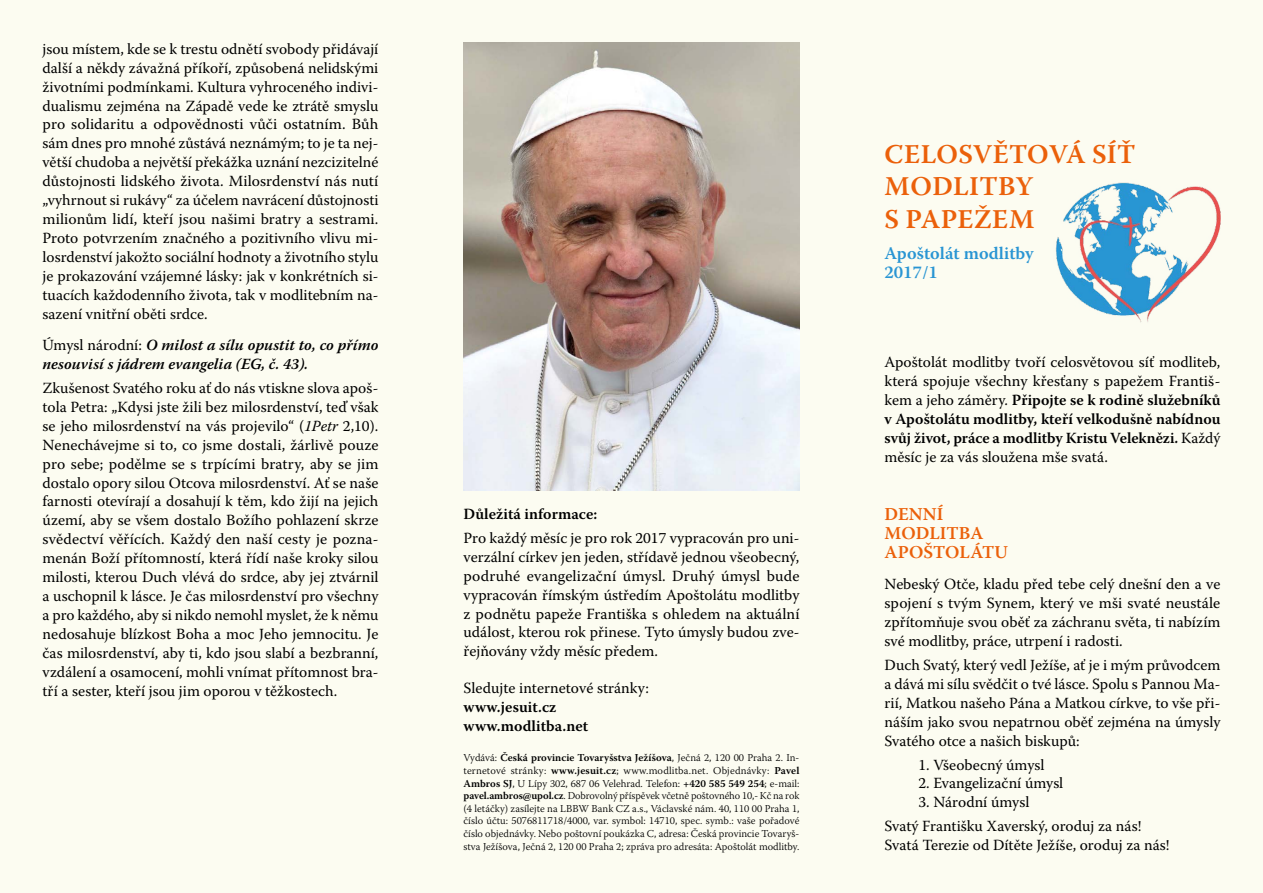
<style>
.page{position:relative;width:1263px;height:893px;background:#fcfcf1}
.page>*{position:absolute;margin:0;border:0;box-sizing:border-box;transform-origin:0 0}
.t1{font:600 27px/32.4px "Warnock Pro";letter-spacing:.015em;color:#eb600a}
.t2{font:600 18px/18.9px "Warnock Pro";color:#eb600a}
.t3{font:600 17.7px/18.9px "Warnock Pro";color:#2995d3}
.t4{font:15.45px/18.9px "Warnock Pro";color:#000;text-align:justify}
.t5{font:italic 600 15.45px/18.9px "Warnock Pro";color:#000}
.t6{font:600 15.45px/18.9px "Warnock Pro";color:#000}
.t7{font:300 10.5px/12.6px "Warnock Pro";color:#000;text-align:justify}
.s1{font-weight:400;font-style:normal}
.s2{font-style:italic}
.s3{font-weight:600}
</style>
<div class="page">
<img style="left:1055px;top:182px;width:165px;height:141px">
<img style="left:463px;top:43px;width:336px;height:448px">
<p class="t4" style="left:43px;top:39px;width:338px">jsou místem, kde se k trestu odnětí svobody přidávají další a někdy závažná příkoří, způsobená nelidskými životními podmínkami. Kultura vyhroceného indivi&shy;dualismu zejména na Západě vede ke ztrátě smyslu pro solidaritu a odpovědnosti vůči ostatním. Bůh sám dnes pro mnohé zůstává neznámým; to je ta nej&shy;větší chudoba a největší překážka uznání nezcizitelné důstojnosti lidského života. Milosrdenství nás nutí „vyhrnout si rukávy“ za účelem navrácení důstojnosti milionům lidí, kteří jsou našimi bratry a sestrami.<br>Proto potvrzením značného a pozitivního vlivu mi&shy;losrdenství jakožto sociální hodnoty a životního stylu je prokazování vzájemné lásky: jak v konkrétních si&shy;tuacích každodenního života, tak v modlitebním na&shy;sazení vnitřní oběti srdce.</p>
<p class="t5" style="left:43px;top:335px;width:337px"><span class="s1">Úmysl národní:</span> O milost a sílu opustit to, co přímo nesouvisí s jádrem evangelia (EG, č. 43).</p>
<p class="t4" style="left:43px;top:378px;width:337px">Zkušenost Svatého roku ať do nás vtiskne slova apoš&shy;tola Petra: „Kdysi jste žili bez milosrdenství, teď však se jeho milosrdenství na vás projevilo“ (<span class="s2">1Petr</span> 2,10).<br>Nenechávejme si to, co jsme dostali, žárlivě pouze pro sebe; podělme se s trpícími bratry, aby se jim dostalo opory silou Otcova milosrdenství. Ať se naše farnosti otevírají a dosahují k těm, kdo žijí na jejich území, aby se všem dostalo Božího pohlazení skrze svědectví věřících. Každý den naší cesty je pozna&shy;menán Boží přítomností, která řídí naše kroky silou milosti, kterou Duch vlévá do srdce, aby jej ztvárnil a uschopnil k lásce. Je čas milosrdenství pro všechny a pro každého, aby si nikdo nemohl myslet, že k němu nedosahuje blízkost Boha a moc Jeho jemnocitu. Je čas milosrdenství, aby ti, kdo jsou slabí a bezbranní, vzdálení a osamocení, mohli vnímat přítomnost bra&shy;tří a sester, kteří jsou jim oporou v těžkostech.</p>
<p class="t6" style="left:463px;top:504px;width:135px">Důležitá informace:</p>
<p class="t4" style="left:463px;top:528px;width:337px">Pro každý měsíc je pro rok 2017 vypracován pro uni&shy;verzální církev jen jeden, střídavě jednou všeobecný, podruhé evangelizační úmysl. Druhý úmysl bude vypracován římským ústředím Apoštolátu modlitby z podnětu papeže Františka s ohledem na aktuální událost, kterou rok přinese. Tyto úmysly budou zve&shy;řejňovány vždy měsíc předem.</p>
<p class="t4" style="left:463px;top:678px;width:187px">Sledujte internetové stránky:</p>
<p class="t6" style="left:463px;top:697px;width:126px">www.jesuit.cz www.modlitba.net</p>
<p class="t7" style="left:463px;top:751px;width:337px">Vydává: <span class="s3">Česká provincie Tovaryšstva Ježíšova</span>, Ječná 2, 120 00 Praha 2. In&shy;ternetové stránky: <span class="s3">www.jesuit.cz</span>; www.modlitba.net. Objednávky: <span class="s3">Pavel Ambros SJ</span>, U Lípy 302, 687 06 Velehrad. Telefon: <span class="s3">+420 585 549 254</span>; e-mail: <span class="s3">pavel.ambros@upol.cz</span>. Dobrovolný příspěvek včetně poštovného 10,- Kč na rok (4 letáčky) zasílejte na LBBW Bank CZ a.s., Václavské nám. 40, 110 00 Praha 1, číslo účtu: 5076811718/4000, var. symbol: 14710, spec. symb.: vaše pořadové číslo objednávky. Nebo poštovní poukázka C, adresa: Česká provincie Tovaryš&shy;stva Ježíšova, Ječná 2, 120 00 Praha 2; zpráva pro adresáta: Apoštolát modlitby.</p>
<h1 class="t1" style="left:885px;top:137px;width:252px">CELOSVĚTOVÁ SÍŤ<br>MODLITBY<br>S PAPEŽEM</h1>
<p class="t3" style="left:884px;top:244px;width:151px">Apoštolát modlitby<br>2017/1</p>
<p class="t4" style="left:884px;top:352px;width:337px">Apoštolát modlitby tvoří celosvětovou síť modliteb, která spojuje všechny křesťany s papežem Františ&shy;kem a jeho záměry. <span class="s3">Připojte se k rodině služebníků v Apoštolátu modlitby, kteří velkodušně nabídnou svůj život, práce a modlitby Kristu Veleknězi.</span> Každý měsíc je za vás sloužena mše svatá.</p>
<p class="t2" style="left:884px;top:504px;width:125px">DENNÍ<br>MODLITBA<br>APOŠTOLÁTU</p>
<p class="t4" style="left:884px;top:574px;width:337px">Nebeský Otče, kladu před tebe celý dnešní den a ve spojení s tvým Synem, který ve mši svaté neustále zpřítomňuje svou oběť za záchranu světa, ti nabízím své modlitby, práce, utrpení i radosti.</p>
<p class="t4" style="left:884px;top:655px;width:337px">Duch Svatý, který vedl Ježíše, ať je i mým průvodcem a dává mi sílu svědčit o tvé lásce. Spolu s Pannou Ma&shy;rií, Matkou našeho Pána a Matkou církve, to vše při&shy;náším jako svou nepatrnou oběť zejména na úmysly Svatého otce a našich biskupů:</p>
<p class="t4" style="left:918px;top:755px;width:127px">1. Všeobecný úmysl</p>
<p class="t4" style="left:918px;top:774px;width:146px">2. Evangelizační úmysl</p>
<p class="t4" style="left:884px;top:790px;width:258px;line-height:24px;text-indent:34px">3. Národní úmysl<br>Svatý Františku Xaverský, oroduj za nás!</p>
<p class="t4" style="left:884px;top:835px;width:287px">Svatá Terezie od Dítěte Ježíše, oroduj za nás!</p>
</div>
